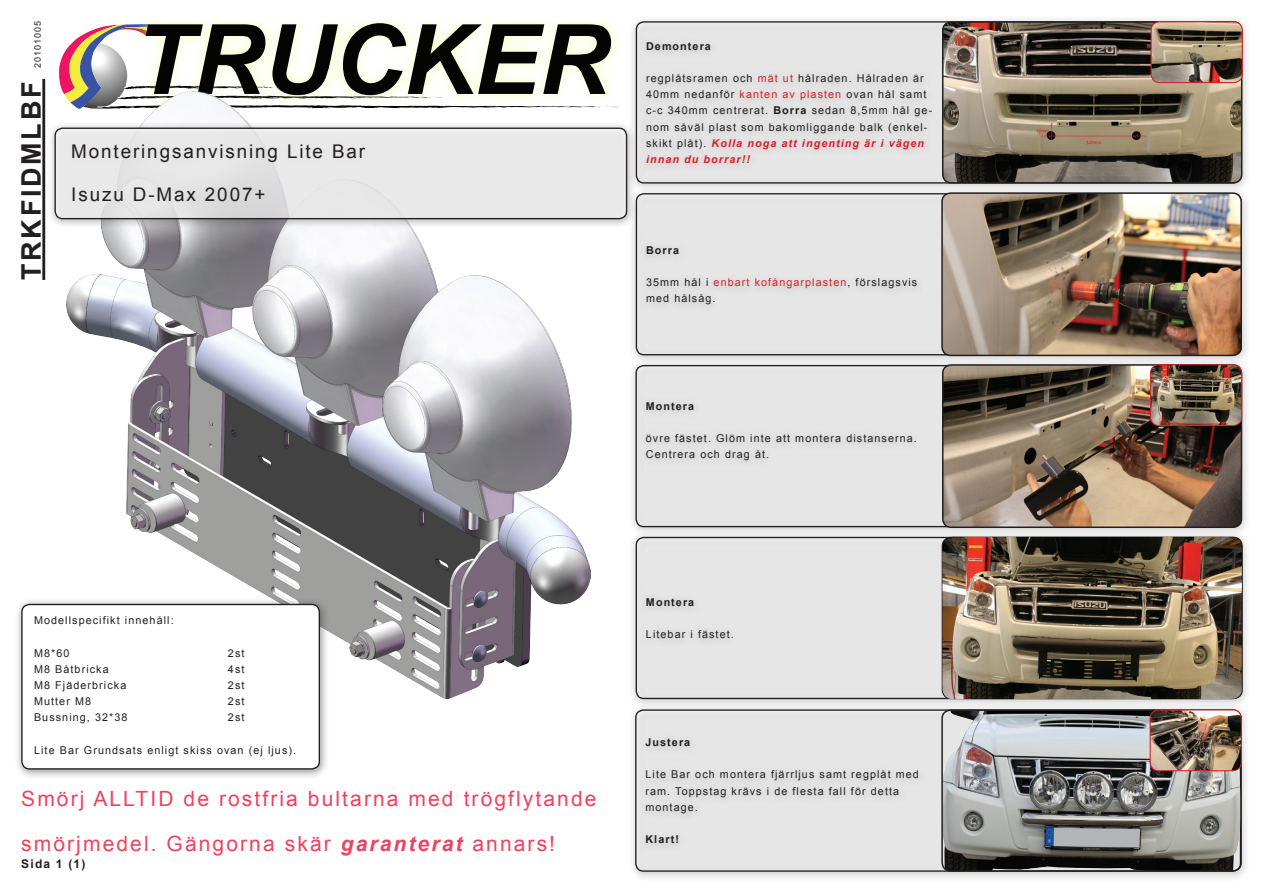
<style>
.page{position:relative;width:1263px;height:893px;background:#fff}
.page>*{position:absolute;margin:0;border:0;box-sizing:border-box;transform-origin:0 0}
.t1{font:italic 700 97.2px "Arial";color:#040503}
.t2{font:700 27px "Arial";letter-spacing:.1em;color:#231f20}
.t3{font:21px/45px "Arial";letter-spacing:.1em;color:#ee425f}
.t4{font:18.9px "Arial";letter-spacing:.1em;color:#231f20}
.t5{font:700 12px "Arial";color:#231f20}
.t6{font:10.8px/16.2px "Arial";letter-spacing:.1em;color:#231f20}
.t7{font:700 10.8px "Arial";letter-spacing:.1em;color:#231f20}
.t8{font:9px "Arial";letter-spacing:.1em;color:#231f20}
.s1{color:#d1232a}
.s2{font-weight:700}
.s3{font-weight:700;font-style:italic;color:#d1232a}
.s4{font-weight:700;font-style:italic}
</style>
<div class="page">
<svg style="left:59px;top:25px;width:56px;height:74px"></svg>
<img style="left:115px;top:21px;width:505px;height:87px">
<hr style="left:42px;top:79px;width:3px;height:201px;background:#231f20">
<img style="left:67px;top:91px;width:523px;height:608px">
<div style="left:14px;top:597px;width:315px;height:182px;background:#231f20;opacity:.47"></div>
<div style="left:22px;top:604px;width:297px;height:165px;background:#fff;border-radius:8px"></div>
<div style="left:21px;top:604px;width:299px;height:165px;border:1px solid #231f20;border-radius:8px"></div>
<div style="left:47px;top:121px;width:589px;height:108px;background:#231f20;opacity:.47"></div>
<div style="left:55px;top:128px;width:571px;height:91px;background:#e9e9e9;border-radius:8px"></div>
<div style="left:55px;top:128px;width:572px;height:91px;border:1px solid #231f20;border-radius:8px"></div>
<div style="left:628px;top:15px;width:623px;height:179px;background:#231f20;opacity:.47"></div>
<div style="left:636px;top:22px;width:605px;height:161px;background:#e4e3e4;border-radius:8px"></div>
<img style="left:943px;top:22px;width:299px;height:161px">
<div style="left:942px;top:21px;width:300px;height:163px;border:2px solid #231f20;border-radius:9px"></div>
<div style="left:628px;top:187px;width:623px;height:178px;background:#231f20;opacity:.47"></div>
<div style="left:636px;top:194px;width:605px;height:161px;background:#e6e6e6;border-radius:8px"></div>
<img style="left:942px;top:193px;width:299px;height:162px">
<div style="left:941px;top:192px;width:301px;height:164px;border:2px solid #231f20;border-radius:9px"></div>
<div style="left:628px;top:530px;width:622px;height:179px;background:#231f20;opacity:.47"></div>
<div style="left:636px;top:537px;width:605px;height:161px;background:#e6e6e6;border-radius:8px"></div>
<div style="left:628px;top:359px;width:622px;height:178px;background:#231f20;opacity:.47"></div>
<div style="left:636px;top:366px;width:605px;height:161px;background:#e6e6e6;border-radius:8px"></div>
<img style="left:943px;top:365px;width:298px;height:162px">
<div style="left:942px;top:364px;width:300px;height:164px;border:2px solid #231f20;border-radius:9px"></div>
<img style="left:1151px;top:22px;width:91px;height:61px">
<div style="left:1150px;top:21px;width:93px;height:62px;border:1px solid #d1232a;border-radius:9px"></div>
<img style="left:942px;top:537px;width:300px;height:162px">
<div style="left:628px;top:703px;width:622px;height:179px;background:#231f20;opacity:.47"></div>
<div style="left:636px;top:710px;width:604px;height:161px;background:#e6e6e6;border-radius:8px"></div>
<img style="left:942px;top:710px;width:298px;height:161px">
<div style="left:941px;top:709px;width:301px;height:163px;border:2px solid #231f20;border-radius:9px"></div>
<img style="left:1150px;top:365px;width:92px;height:60px">
<div style="left:1150px;top:364px;width:92px;height:62px;border:1px solid #d1232a;border-radius:9px"></div>
<img style="left:1150px;top:710px;width:91px;height:61px">
<div style="left:1149px;top:709px;width:93px;height:62px;border:1px solid #d1232a;border-radius:9px"></div>
<p class="t8" style="left:32px;top:68px;width:48px;rotate:-90deg">20101005</p>
<h2 class="t2" style="left:13px;top:280px;width:200px;rotate:-90deg">TRKFIDMLBF</h2>
<h1 class="t1" style="left:134px;top:-6px;width:477px">TRUCKER</h1>
<h3 class="t4" style="left:71px;top:139px;width:295px">Monteringsanvisning Lite Bar</h3>
<h3 class="t4" style="left:71px;top:182px;width:196px">Isuzu D-Max 2007+</h3>
<p class="t7" style="left:646px;top:39px;width:66px">Demontera</p>
<p class="t6" style="left:646px;top:70px;width:288px">regplåtsramen och <span class="s1">mät ut</span> hålraden. Hålraden är 40mm nedanför <span class="s1">kanten av plasten</span> ovan hål samt c-c 340mm centrerat. <span class="s2">Borra</span> sedan 8,5mm hål ge&shy;nom såväl plast som bakomliggande balk (enkel&shy;skikt plåt). <span class="s3">Kolla noga att ingenting är i vägen innan du borrar!!</span></p>
<p class="t7" style="left:646px;top:243px;width:35px">Borra</p>
<p class="t6" style="left:646px;top:274px;width:273px">35mm hål i <span class="s1">enbart kofångarplasten</span>, förslagsvis med hålsåg.</p>
<p class="t7" style="left:646px;top:399px;width:50px">Montera</p>
<p class="t6" style="left:646px;top:430px;width:273px">övre fästet. Glöm inte att montera distanserna.<br>Centrera och drag åt.</p>
<p class="t6" style="left:34px;top:613px;width:141px">Modellspecifikt innehåll:</p>
<p class="t6" style="left:34px;top:645px;width:37px">M8*60</p>
<p class="t6" style="left:228px;top:645px;width:18px">2st</p>
<p class="t6" style="left:34px;top:661px;width:76px">M8 Båtbricka</p>
<p class="t6" style="left:228px;top:661px;width:18px">4st</p>
<p class="t6" style="left:34px;top:677px;width:94px">M8 Fjäderbricka</p>
<p class="t6" style="left:228px;top:677px;width:18px">2st</p>
<p class="t6" style="left:34px;top:693px;width:59px">Mutter M8</p>
<p class="t6" style="left:228px;top:693px;width:18px">2st</p>
<p class="t6" style="left:34px;top:710px;width:95px">Bussning, 32*38</p>
<p class="t6" style="left:228px;top:710px;width:18px">2st</p>
<p class="t6" style="left:34px;top:742px;width:264px">Lite Bar Grundsats enligt skiss ovan (ej ljus).</p>
<h3 class="t3" style="left:21px;top:776px;width:577px">Smörj ALLTID de rostfria bultarna med trögflytande smörjmedel. Gängorna skär <span class="s4">garanterat</span> annars!</h3>
<p class="t5" style="left:21px;top:855px;width:66px">Sida 1 (1)</p>
<p class="t7" style="left:646px;top:595px;width:50px">Montera</p>
<p class="t6" style="left:646px;top:626px;width:89px">Litebar i fästet.</p>
<p class="t7" style="left:645px;top:735px;width:46px">Justera</p>
<p class="t6" style="left:645px;top:766px;width:275px">Lite Bar och montera fjärrljus samt regplåt med ram. Toppstag krävs i de flesta fall för detta montage.</p>
<p class="t7" style="left:645px;top:832px;width:35px">Klart!</p>
</div>
